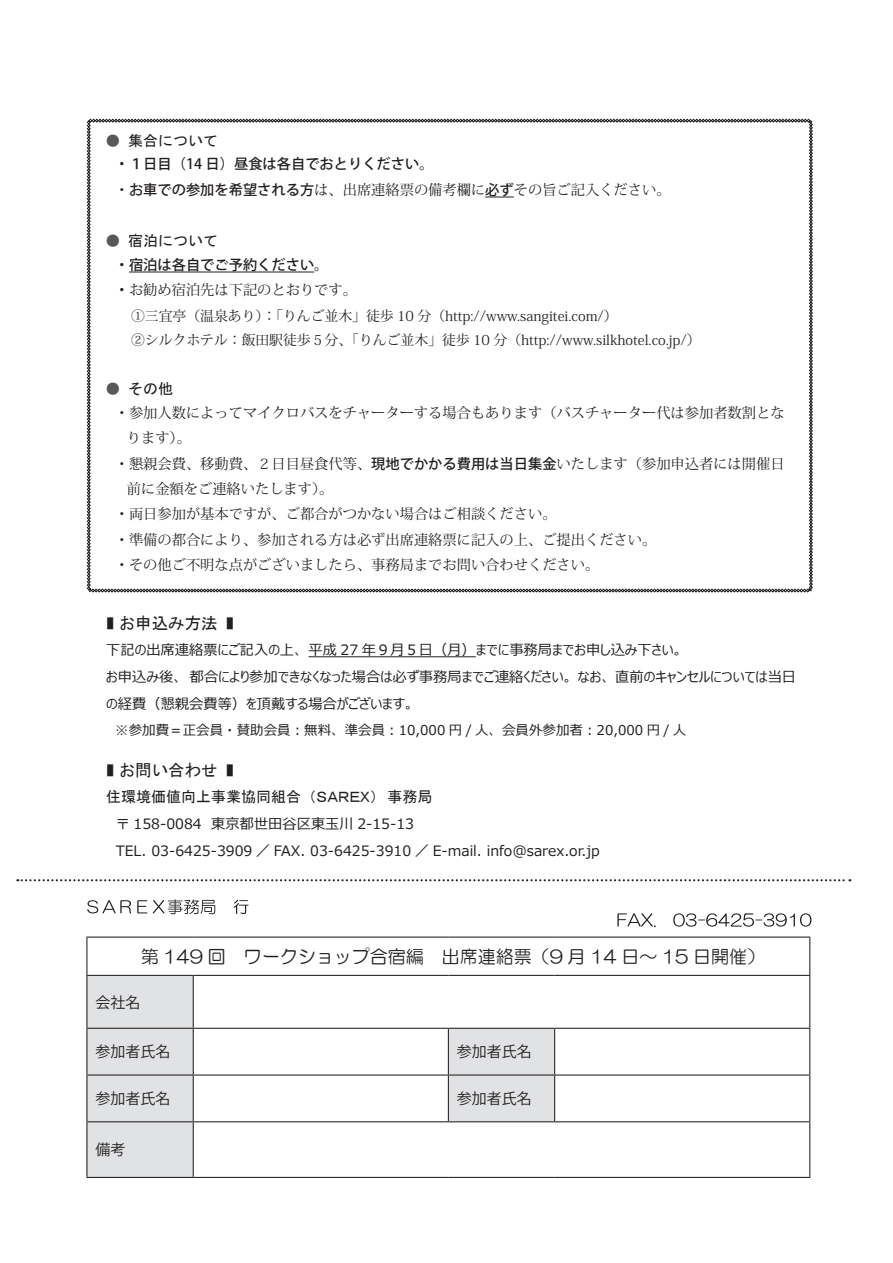
<style>
.page{position:relative;width:893px;height:1263px;background:#fff}
.page>*{position:absolute;margin:0;border:0;box-sizing:border-box;transform-origin:0 0}
.t1{font:18px "HG Maru Gothic MPRO";color:#231f20}
.t2{font:16.5px "MS Gothic";color:#231f20;scale:.5 1}
.t3{font:15px "Koz Go Std";color:#231f20}
.t4{font:15px "MS UI Gothic";color:#231f20}
.t5{font:15px "MS Gothic";color:#231f20}
.t6{font:15px "MS Gothic";color:#57585a}
.t7{font:14.25px "Koz Min Std";color:#231f20}
.t8{font:14.25px/27px "Meiryo UI";color:#231f20}
.t9{font:500 14.25px "Koz Go Pro";color:#231f20}
.t10{font:13.8px/24.2px "Koz Min Pro";color:#231f20}
.t11{font:13.5px "Meiryo UI";color:#231f20}
.s1{font-family:"Koz Go Pro";font-weight:500}
.s2{font-family:"Koz Go Std";font-weight:500}
</style>
<div class="page">
<hr style="left:308px;top:656px;width:168px;height:1px;background:#231f20">
<svg style="left:87px;top:899px;width:162px;height:15px"></svg>
<svg style="left:617px;top:913px;width:194px;height:14px"></svg>
<svg style="left:17px;top:879px;width:833px;height:2px"></svg>
<div style="left:87px;top:976px;width:106px;height:201px;background:#e1e2e4"></div>
<div style="left:449px;top:1029px;width:105px;height:92px;background:#e1e2e4"></div>
<hr style="left:86px;top:936px;width:107px;height:2px;background:#231f20">
<hr style="left:86px;top:938px;width:1px;height:37px;background:#231f20">
<hr style="left:193px;top:936px;width:255px;height:2px;background:#231f20">
<hr style="left:448px;top:936px;width:107px;height:2px;background:#231f20">
<hr style="left:555px;top:936px;width:255px;height:2px;background:#231f20">
<hr style="left:809px;top:938px;width:1px;height:37px;background:#231f20">
<hr style="left:86px;top:975px;width:107px;height:1px;background:#231f20">
<hr style="left:86px;top:976px;width:1px;height:52px;background:#231f20">
<hr style="left:193px;top:975px;width:255px;height:1px;background:#231f20">
<hr style="left:193px;top:976px;width:1px;height:52px;background:#231f20">
<hr style="left:448px;top:975px;width:107px;height:1px;background:#231f20">
<hr style="left:555px;top:975px;width:255px;height:1px;background:#231f20">
<hr style="left:809px;top:976px;width:1px;height:52px;background:#231f20">
<hr style="left:86px;top:1028px;width:107px;height:1px;background:#231f20">
<hr style="left:86px;top:1029px;width:1px;height:45px;background:#231f20">
<hr style="left:193px;top:1028px;width:255px;height:1px;background:#231f20">
<hr style="left:193px;top:1029px;width:1px;height:45px;background:#231f20">
<hr style="left:448px;top:1028px;width:107px;height:1px;background:#231f20">
<hr style="left:448px;top:1029px;width:1px;height:45px;background:#231f20">
<hr style="left:555px;top:1028px;width:255px;height:1px;background:#231f20">
<hr style="left:554px;top:1029px;width:1px;height:45px;background:#231f20">
<hr style="left:809px;top:1029px;width:1px;height:45px;background:#231f20">
<hr style="left:86px;top:1074px;width:107px;height:1px;background:#231f20">
<hr style="left:86px;top:1075px;width:1px;height:46px;background:#231f20">
<hr style="left:193px;top:1074px;width:255px;height:1px;background:#231f20">
<hr style="left:193px;top:1075px;width:1px;height:46px;background:#231f20">
<hr style="left:448px;top:1074px;width:107px;height:1px;background:#231f20">
<hr style="left:448px;top:1075px;width:1px;height:46px;background:#231f20">
<hr style="left:555px;top:1074px;width:255px;height:1px;background:#231f20">
<hr style="left:554px;top:1075px;width:1px;height:46px;background:#231f20">
<hr style="left:809px;top:1075px;width:1px;height:46px;background:#231f20">
<hr style="left:86px;top:1121px;width:107px;height:1px;background:#231f20">
<hr style="left:86px;top:1122px;width:1px;height:55px;background:#231f20">
<hr style="left:193px;top:1121px;width:255px;height:1px;background:#231f20">
<hr style="left:193px;top:1122px;width:1px;height:55px;background:#231f20">
<hr style="left:448px;top:1121px;width:107px;height:1px;background:#231f20">
<hr style="left:555px;top:1121px;width:255px;height:1px;background:#231f20">
<hr style="left:809px;top:1122px;width:1px;height:55px;background:#231f20">
<hr style="left:86px;top:1177px;width:107px;height:1px;background:#231f20">
<hr style="left:193px;top:1177px;width:255px;height:1px;background:#231f20">
<hr style="left:448px;top:1177px;width:107px;height:1px;background:#231f20">
<hr style="left:555px;top:1177px;width:255px;height:1px;background:#231f20">
<svg style="left:87px;top:119px;width:726px;height:473px"></svg>
<hr style="left:129px;top:272px;width:185px;height:1px;background:#231f20">
<p class="t6" style="left:106px;top:133px;width:16px">●</p>
<p class="t5" style="left:128px;top:133px;width:92px">集合について</p>
<p class="t9" style="left:115px;top:155px;width:320px">・１日目（14 日）昼食は各自でおとりください。</p>
<p class="t7" style="left:115px;top:181px;width:557px">・<span class="s1">お車での参加を希望される方</span>は、出席連絡票の備考欄に<span class="s2">必ず</span>その旨ご記入ください。</p>
<p class="t5" style="left:128px;top:233px;width:92px">宿泊について</p>
<p class="t6" style="left:106px;top:233px;width:16px">●</p>
<p class="t9" style="left:115px;top:256px;width:215px">・宿泊は各自でご予約ください。</p>
<p class="t7" style="left:115px;top:281px;width:244px"><span class="s1">・</span>お勧め宿泊先は下記のとおりです。</p>
<p class="t10" style="left:131px;top:303px;width:571px">①三宜亭（温泉あり 「：） りんご並木」徒歩 10 分（http://www.sangitei.com (/<br>②シルクホテル：飯田駅徒歩５分、「りんご並木」徒歩 10 分（http://www.silkhotel. c o j p. (/</p>
<p class="t5" style="left:128px;top:381px;width:46px">その他</p>
<p class="t6" style="left:106px;top:381px;width:16px">●</p>
<p class="t7" style="left:115px;top:403px;width:671px">・参加人数によってマイクロバスをチャーターする場合もあります（バスチャーター代は参加者数割とな</p>
<p class="t7" style="left:127px;top:429px;width:66px">ります。(</p>
<p class="t7" style="left:115px;top:454px;width:671px">・懇親会費、移動費、２日目昼食代等、<span class="s1">現地でかかる費用は当日集金</span>いたします（参加申込者には開催日</p>
<p class="t7" style="left:127px;top:480px;width:208px">前に金額をご連絡いたします。(</p>
<p class="t7" style="left:115px;top:505px;width:443px">・両日参加が基本ですが、ご都合がつかない場合はご相談ください。</p>
<p class="t7" style="left:115px;top:531px;width:543px">・準備の都合により、参加される方は必ず出席連絡票に記入の上、ご提出ください。</p>
<p class="t7" style="left:115px;top:556px;width:486px">・その他ご不明な点がございましたら、事務局までお問い合わせください。</p>
<p class="t2" style="left:106px;top:615px;width:224px">■ お申込み方法</p>
<p class="t8" style="left:106px;top:637px;width:691px">下記の出席連絡票にご記入の上、平成 27 年９月５日（月）までに事務局までお申し込み下さい。<br>お申込み後、　都合により参加できなくなった場合は必ず事務局までご連絡ください。なお、直前のキャンセルについては当日の経費（懇親会費等）を頂戴する場合がございます。</p>
<p class="t11" style="left:106px;top:721px;width:582px">　※参加費＝正会員・賛助会員：無料、準会員：10,000 円 / 人、会員外参加者：20,000 円 / 人</p>
<p class="t2" style="left:226px;top:762px;width:18px">■</p>
<p class="t2" style="left:226px;top:615px;width:18px">■</p>
<p class="t2" style="left:106px;top:762px;width:224px">■ お問い合わせ</p>
<p class="t4" style="left:309px;top:789px;width:125px">（ＳＡＲＥＸ）　事務局</p>
<p class="t4" style="left:106px;top:789px;width:196px">住環境価値向上事業協同組合</p>
<p class="t8" style="left:106px;top:811px;width:495px">　〒 158-0084　東京都世田谷区東玉川 2-15-13<br>　TEL. 03-6425-3909 ／ FAX. 03-6425-3910 ／ E-mail. info@sarex.or.jp</p>
<p class="t1" style="left:141px;top:947px;width:626px">第 149 回　ワークショップ合宿編　出席連絡票（9 月 14 日～ 15 日開催(</p>
<p class="t3" style="left:95px;top:993px;width:47px">会社名</p>
<p class="t3" style="left:95px;top:1042px;width:77px">参加者氏名</p>
<p class="t3" style="left:95px;top:1089px;width:77px">参加者氏名</p>
<p class="t3" style="left:95px;top:1140px;width:32px">備考</p>
<p class="t3" style="left:457px;top:1042px;width:76px">参加者氏名</p>
<p class="t3" style="left:457px;top:1089px;width:76px">参加者氏名</p>
</div>
